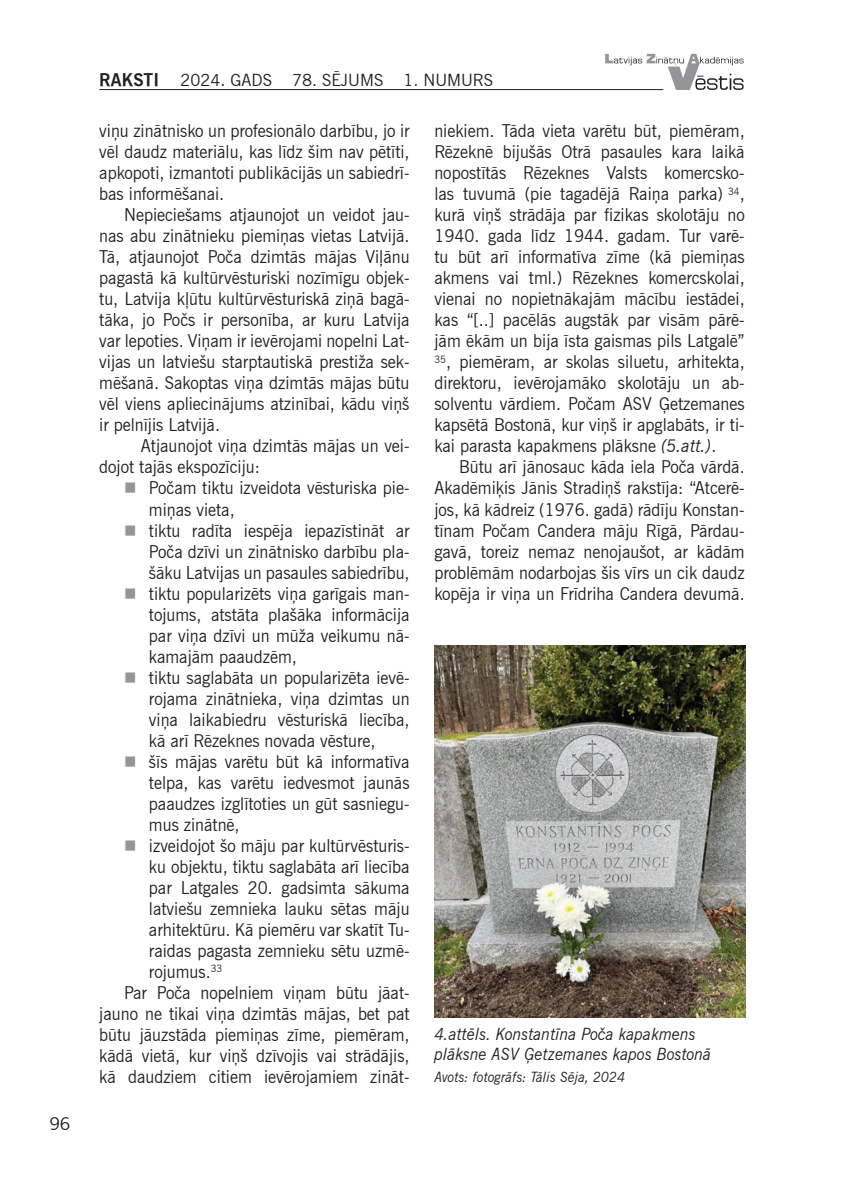
<style>
.page{position:relative;width:844px;height:1191px;background:#fff}
.page>*{position:absolute;margin:0;border:0;box-sizing:border-box;transform-origin:0 0}
.t1{font:17.5px/21px "News Gothic TL";color:#231f20;text-align:justify;scale:.95 1}
.t2{font:17.5px "News Gothic TL";color:#231f20}
.t3{font:italic 16.62px/20.1px "News Gothic TL";color:#231f20;scale:.95 1}
.t4{font:16.62px "News Gothic TL";color:#231f20}
.t5{font:italic 14px "News Gothic TL";color:#231f20;scale:.95 1}
.s1{font-weight:700;font-size:17.5px}
.s2{color:#939598}
.s3{font-style:italic}
</style>
<div class="page">
<svg style="left:605px;top:54px;width:138px;height:36px"></svg>
<hr style="left:99px;top:89px;width:564px;height:1px;background:#231f20">
<img style="left:434px;top:645px;width:311px;height:372px">
<p class="t2" style="left:49px;top:1112px;width:23px">96</p>
<p class="t4" style="left:99px;top:70px;width:395px"><span class="s1">RAKSTI</span> 2024. gads 78. sējums 1. numurs</p>
<p class="t1" style="left:99px;top:120px;width:328px">viņu zinātnisko un profesionālo darbību, jo ir vēl daudz materiālu, kas līdz šim nav pētīti, apkopoti, izmantoti publikācijās un sabiedrī&shy;bas informēšanai.</p>
<p class="t1" style="left:99px;top:204px;width:328px;text-indent:25px">Nepieciešams atjaunojot un veidot jau&shy;nas abu zinātnieku piemiņas vietas Latvijā.<br>Tā, atjaunojot Poča dzimtās mājas Viļānu pagastā kā kultūrvēsturiski nozīmīgu objek&shy;tu, Latvija kļūtu kultūrvēsturiskā ziņā bagā&shy;tāka, jo Počs ir personība, ar kuru Latvija var lepoties. Viņam ir ievērojami nopelni Lat&shy;vijas un latviešu starptautiskā prestiža sek&shy;mēšanā. Sakoptas viņa dzimtās mājas būtu vēl viens apliecinājums atzinībai, kādu viņš ir pelnījis Latvijā.</p>
<p class="t1" style="left:99px;top:435px;width:328px;text-indent:42px">Atjaunojot viņa dzimtās mājas un vei&shy;dojot tajās ekspozīciju:</p>
<p class="t1" style="left:149px;top:477px;width:276px;text-indent:-25px"><span class="s2">■</span> Počam tiktu izveidota vēsturiska pie&shy;miņas vieta,</p>
<p class="t1" style="left:149px;top:519px;width:276px;text-indent:-25px"><span class="s2">■</span> tiktu radīta iespēja iepazīstināt ar Poča dzīvi un zinātnisko darbību pla&shy;šāku Latvijas un pasaules sabiedrību,</p>
<p class="t1" style="left:149px;top:582px;width:276px;text-indent:-25px"><span class="s2">■</span> tiktu popularizēts viņa garīgais man&shy;tojums, atstāta plašāka informācija par viņa dzīvi un mūža veikumu nā&shy;kamajām paaudzēm,</p>
<p class="t1" style="left:149px;top:666px;width:276px;text-indent:-25px"><span class="s2">■</span> tiktu saglabāta un popularizēta ievē&shy;rojama zinātnieka, viņa dzimtas un viņa laikabiedru vēsturiskā liecība, kā arī Rēzeknes novada vēsture,</p>
<p class="t1" style="left:149px;top:750px;width:276px;text-indent:-25px"><span class="s2">■</span> šīs mājas varētu būt kā informatīva telpa, kas varētu iedvesmot jaunās paaudzes izglītoties un gūt sasniegu&shy;mus zinātnē,</p>
<p class="t1" style="left:124px;top:834px;width:302px"><span class="s2">■</span> izveidojot šo māju par kultūrvēsturis-</p>
<p class="t1" style="left:149px;top:855px;width:276px">ku objektu, tiktu saglabāta arī liecība</p>
<p class="t1" style="left:149px;top:876px;width:276px">par Latgales 20. gadsimta sākuma</p>
<p class="t1" style="left:149px;top:897px;width:276px">latviešu zemnieka lauku sētas māju</p>
<p class="t1" style="left:149px;top:918px;width:276px">arhitektūru. Kā piemēru var skatīt Tu-</p>
<p class="t1" style="left:149px;top:939px;width:276px">raidas pagasta zemnieku sētu uzmē-</p>
<p class="t1" style="left:149px;top:960px;width:79px">rojumus.<sup>33</sup></p>
<p class="t1" style="left:124px;top:981px;width:302px">Par Poča nopelniem viņam būtu jāat-</p>
<p class="t1" style="left:99px;top:1002px;width:328px">jauno ne tikai viņa dzimtās mājas, bet pat</p>
<p class="t1" style="left:99px;top:1023px;width:328px">būtu jāuzstāda piemiņas zīme, piemēram,</p>
<p class="t1" style="left:99px;top:1044px;width:328px">kādā vietā, kur viņš dzīvojis vai strādājis,</p>
<p class="t1" style="left:99px;top:1065px;width:328px">kā daudziem citiem ievērojamiem zināt-</p>
<p class="t1" style="left:434px;top:120px;width:328px">niekiem. Tāda vieta varētu būt, piemēram, Rēzeknē bijušās Otrā pasaules kara laikā nopostītās Rēzeknes Valsts komercsko&shy;las tuvumā (pie tagadējā Raiņa parka) <sup>34</sup>, kurā viņš strādāja par fizikas skolotāju no 1940. gada līdz 1944. gadam. Tur varē&shy;tu būt arī informatīva zīme (kā piemiņas akmens vai tml.) Rēzeknes komercskolai, vienai no nopietnākajām mācību iestādei, kas “[..] pacēlās augstāk par visām pārē&shy;jām ēkām un bija īsta gaismas pils Latgalē” <sup>35</sup>, piemēram, ar skolas siluetu, arhitekta, direktoru, ievērojamāko skolotāju un ab&shy;solventu vārdiem. Počam ASV</p>
<p class="t1" style="left:434px;top:393px;width:328px;text-indent:224px">Ģetzemanes kapsētā Bostonā, kur viņš ir apglabāts, ir ti&shy;kai parasta kapakmens plāksne <span class="s3">(5.att.)</span>.</p>
<p class="t1" style="left:434px;top:456px;width:328px;text-indent:25px">Būtu arī jānosauc kāda iela Poča vārdā.<br>Akadēmiķis Jānis Stradiņš rakstīja: “Atcerē&shy;jos, kā kādreiz (1976. gadā) rādīju Konstan&shy;tīnam Počam Candera māju Rīgā, Pārdau&shy;gavā, toreiz nemaz nenojaušot, ar kādām problēmām nodarbojas šis vīrs un cik daudz kopēja ir viņa un Frīdriha Candera devumā.</p>
<p class="t3" style="left:434px;top:1023px;width:293px">4.attēls. Konstantīna Poča kapakmens plāksne ASV Ģetzemanes kapos Bostonā</p>
<p class="t5" style="left:434px;top:1068px;width:202px">Avots: fotogrāfs: Tālis Sēja, 2024</p>
</div>
